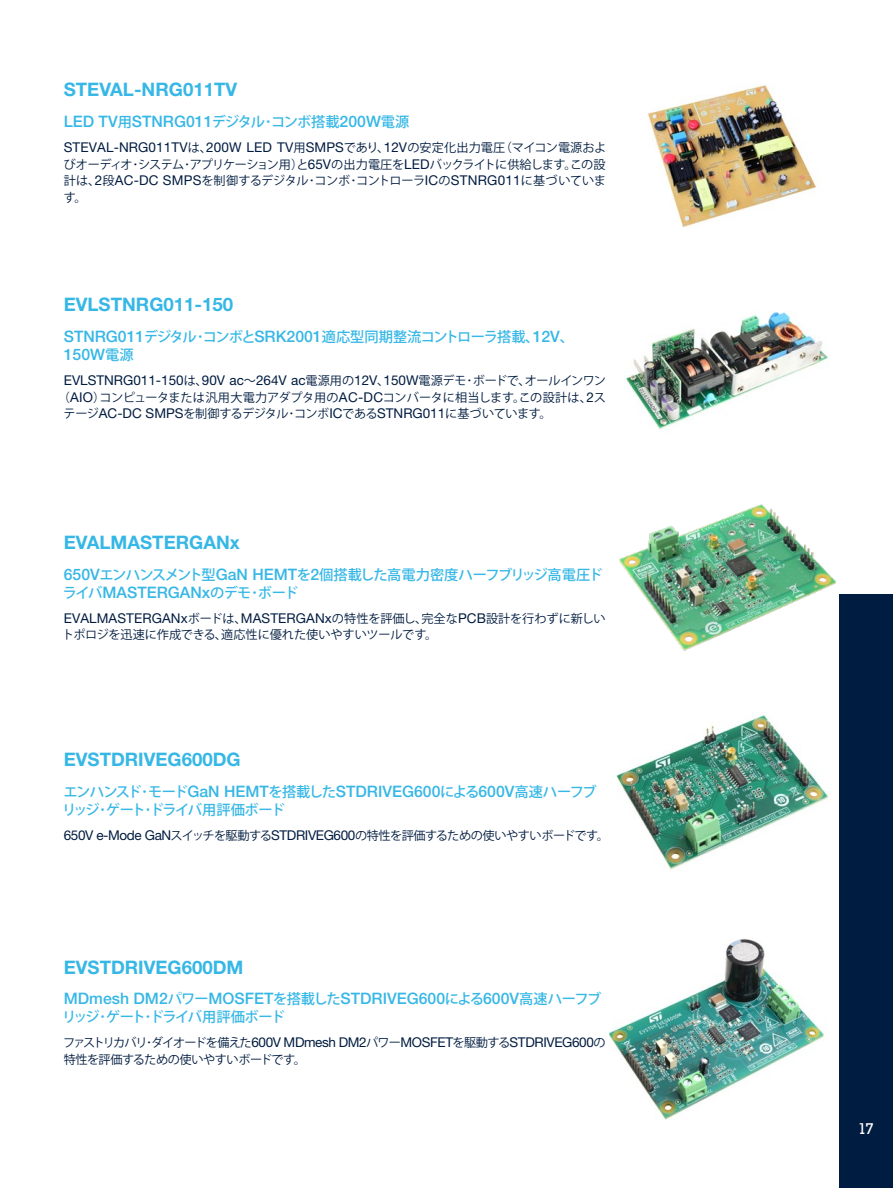
<style>
.page{position:relative;width:893px;height:1188px;background:#fff}
.page>*{position:absolute;margin:0;border:0;box-sizing:border-box;transform-origin:0 0}
.t1{font:700 18.6px "Helvetica Neue LT Std";color:#36b7e6}
.t2{font:500 15.75px "Helvetica Neue LT Std";color:#36b7e6}
.t3{font:500 15px "Lubalin Graph Std";color:#fff}
.t4{font:500 14.25px/18px "Koz Go Pro";letter-spacing:-.075em;color:#36b7e6}
.t5{font:500 14.25px/18px "Koz Go Pro";letter-spacing:-.1em;color:#36b7e6}
.t6{font:13.5px "Helvetica Neue LT Std";color:#001c40}
.t7{font:13.5px "Helvetica Neue LT Std";letter-spacing:-.025em;color:#001c40}
.t8{font:12.15px/16.5px "Koz Go Pro";letter-spacing:-.03em;color:#001c40;text-align:justify}
.t9{font:12.15px "Koz Go Pro";letter-spacing:-.01em;color:#001c40}
.s1{font-family:"Koz Go Pro";font-size:14.25px}
.s2{font-family:"Koz Go Pro";font-size:12.15px}
.s3{font-family:"Helvetica Neue LT Std";font-size:13.5px}
.s4{font-family:"Helvetica Neue LT Std";font-size:15.75px}
</style>
<div class="page">
<div style="left:839px;top:594px;width:54px;height:594px;background:#001c40"></div>
<img style="left:647px;top:84px;width:170px;height:144px">
<img style="left:626px;top:312px;width:203px;height:117px">
<img style="left:619px;top:504px;width:216px;height:147px">
<img style="left:616px;top:715px;width:212px;height:155px">
<img style="left:609px;top:939px;width:215px;height:181px">
<h1 class="t1" style="left:64px;top:78px;width:175px">STEVAL-NRG011TV</h1>
<p class="t2" style="left:64px;top:112px;width:347px">LED TV<span class="s1">用</span>STNRG011<span class="s1">デジタル･コンボ搭載</span>200W<span class="s1">電源</span></p>
<p class="t6" style="left:64px;top:139px;width:544px">STEVAL-NRG011TV<span class="s2">は、</span>200W LED TV<span class="s2">用</span>SMPS<span class="s2">であり、</span>12V<span class="s2">の安定化出力電圧（マイコン電源およ</span></p>
<p class="t8" style="left:64px;top:156px;width:544px">びオーディオ･システム･アプリケーション用）と<span class="s3">65V</span>の出力電圧を<span class="s3">LED</span>バックライトに供給します。この設計は、<span class="s3">2</span>段<span class="s3">AC-DC SMPS</span>を制御するデジタル･コンボ･コントローラ<span class="s3">IC</span>の<span class="s3">STNRG011</span>に基づいています。</p>
<h1 class="t1" style="left:64px;top:293px;width:171px">EVLSTNRG011-150</h1>
<p class="t4" style="left:64px;top:329px;width:512px"><span class="s4">STNRG011</span>デジタル･コンボと<span class="s4">SRK2001</span>適応型同期整流コントローラ搭載、<span class="s4">12V</span>、</p>
<p class="t2" style="left:64px;top:345px;width:71px">150W<span class="s1">電源</span></p>
<p class="t6" style="left:64px;top:372px;width:544px">EVLSTNRG011-150<span class="s2">は、</span>90V ac<span class="s2">～</span>264V ac<span class="s2">電源用の</span>12V<span class="s2">、</span>150W<span class="s2">電源デモ･ボードで、オールインワン</span></p>
<p class="t8" style="left:64px;top:389px;width:544px;text-indent:-6px">（<span class="s3">AIO</span>）コンピュータまたは汎用大電力アダプタ用の<span class="s3">AC-DC</span>コンバータに相当します。この設計は、<span class="s3">2</span>ステージ<span class="s3">AC-DC SMPS</span>を制御するデジタル･コンボ<span class="s3">IC</span>である<span class="s3">STNRG011</span>に基づいています。</p>
<h1 class="t1" style="left:64px;top:531px;width:178px">EVALMASTERGANx</h1>
<p class="t4" style="left:63px;top:566px;width:541px"><span class="s4">650V</span>エンハンスメント型<span class="s4">GaN HEMT</span>を<span class="s4">2</span>個搭載した高電力密度ハーフブリッジ高電圧ドライバ<span class="s4">MASTERGANx</span>のデモ･ボード</p>
<p class="t6" style="left:64px;top:610px;width:543px">EVALMASTERGANx<span class="s2">ボードは、</span>MASTERGANx<span class="s2">の特性を評価し、完全な</span>PCB<span class="s2">設計を行わずに新しい</span></p>
<p class="t9" style="left:62px;top:627px;width:377px">トポロジを迅速に作成できる、適応性に優れた使いやすいツールです。</p>
<h1 class="t1" style="left:64px;top:748px;width:179px">EVSTDRIVEG600DG</h1>
<p class="t5" style="left:62px;top:783px;width:536px">エンハンスド･モード<span class="s4">GaN HEMT</span>を搭載した<span class="s4">STDRIVEG600</span>による<span class="s4">600V</span>高速ハーフブリッジ･ゲート･ドライバ用評価ボード</p>
<p class="t8" style="left:64px;top:828px;width:547px"><span class="s3">650V e-Mode GaN</span>スイッチを駆動する<span class="s3">STDRIVEG600</span>の特性を評価するための使いやすいボードです。</p>
<h1 class="t1" style="left:64px;top:956px;width:181px">EVSTDRIVEG600DM</h1>
<p class="t2" style="left:64px;top:989px;width:539px">MDmesh DM2<span class="s1">パワー</span>MOSFET<span class="s1">を搭載した</span>STDRIVEG600<span class="s1">による</span>600V<span class="s1">高速ハーフブ</span></p>
<p class="t5" style="left:62px;top:1009px;width:224px">リッジ･ゲート･ドライバ用評価ボード</p>
<p class="t7" style="left:63px;top:1035px;width:544px"><span class="s2">ファストリカバリ･ダイオードを備えた</span>600V MDmesh DM2<span class="s2">パワー</span>MOSFET<span class="s2">を駆動する</span>STDRIVEG600<span class="s2">の</span></p>
<p class="t8" style="left:64px;top:1052px;width:244px">特性を評価するための使いやすいボードです。</p>
<p class="t3" style="left:858px;top:1119px;width:18px">17</p>
</div>
